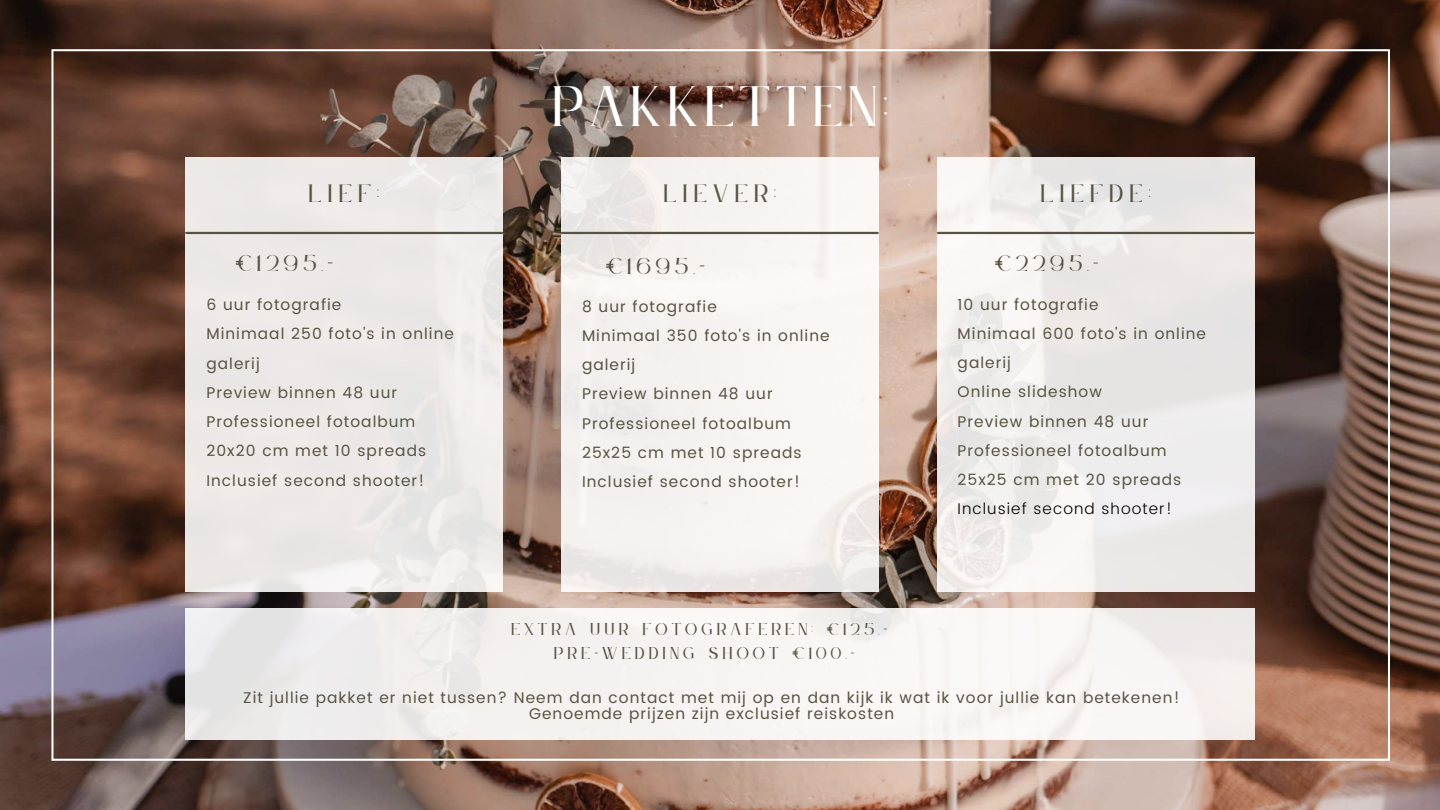
<style>
.page{position:relative;width:1440px;height:810px;background:#fff}
.page>*{position:absolute;margin:0;border:0;box-sizing:border-box;transform-origin:0 0}
.t1{font:49.9px "Le Jour Serif";letter-spacing:.105em;color:#fff}
.t2{font:22px "Le Jour Serif";letter-spacing:.27em;color:#585242}
.t3{font:20.3px "Le Jour Serif";letter-spacing:.24em;color:#585242}
.t4{font:19.9px "Le Jour Serif";color:#585242}
.t5{font:15.5px/29.2px "Poppins";letter-spacing:.07em;color:#585242}
.t6{font:300 15.5px "Poppins";letter-spacing:.07em;color:#000}
.t7{font:15.1px/24px "Le Jour Serif";letter-spacing:.27em;color:#585242}
</style>
<div class="page">
<img style="left:0;top:0;width:1440px;height:810px">
<img style="left:51px;top:49px;width:1339px;height:712px">
<div style="left:185px;top:157px;width:318px;height:435px;background:#ede9e7"></div>
<svg style="left:561px;top:157px;width:318px;height:435px;fill:#f6f3f1"></svg>
<div style="left:937px;top:157px;width:318px;height:435px;background:linear-gradient(to right,#f3f0ee,#e8e6e5)"></div>
<hr style="left:186px;top:232px;width:316px;height:2px;background:#585242">
<hr style="left:562px;top:232px;width:316px;height:2px;background:#585242">
<hr style="left:938px;top:232px;width:316px;height:2px;background:#585242">
<div style="left:185px;top:608px;width:1070px;height:132px;background:linear-gradient(to right,#edebeb,#fbf6f4)"></div>
<h1 class="t1" style="left:553px;top:79px;width:337px">PAKKETTEN:</h1>
<h2 class="t2" style="left:309px;top:181px;width:72px">LIEF:</h2>
<h2 class="t2" style="left:664px;top:181px;width:114px">LIEVER:</h2>
<h2 class="t2" style="left:1041px;top:181px;width:111px">LIEFDE:</h2>
<h3 class="t3" style="left:236px;top:252px;width:98px">€1295,-</h3>
<p class="t5" style="left:206px;top:290px;width:249px">6 uur fotografie<br>Minimaal 250 foto's in online galerij<br>Preview binnen 48 uur<br>Professioneel fotoalbum<br>20x20 cm met 10 spreads<br>Inclusief second shooter!</p>
<h3 class="t3" style="left:606px;top:255px;width:100px">€1695,-</h3>
<p class="t5" style="left:582px;top:292px;width:249px">8 uur fotografie<br>Minimaal 350 foto's in online galerij<br>Preview binnen 48 uur<br>Professioneel fotoalbum<br>25x25 cm met 10 spreads<br>Inclusief second shooter!</p>
<p class="t7" style="left:554px;top:618px;width:334px;text-indent:-43px">EXTRA UUR FOTOGRAFEREN: €125,-<br>PRE-WEDDING SHOOT €100,-</p>
<p class="t4" style="left:995px;top:252px;width:105px">€2295,-</p>
<p class="t5" style="left:958px;top:290px;width:250px">10 uur fotografie<br>Minimaal 600 foto's in online galerij<br>Online slideshow<br>Preview binnen 48 uur<br>Professioneel fotoalbum<br>25x25 cm met 20 spreads</p>
<p class="t6" style="left:958px;top:500px;width:216px">Inclusief second shooter!</p>
<p class="t5" style="left:243px;top:690px;width:938px;line-height:15.8px;text-align:center">Zit jullie pakket er niet tussen? Neem dan contact met mij op en dan kijk ik wat ik voor jullie kan betekenen!<br>Genoemde prijzen zijn exclusief reiskosten</p>
</div>
